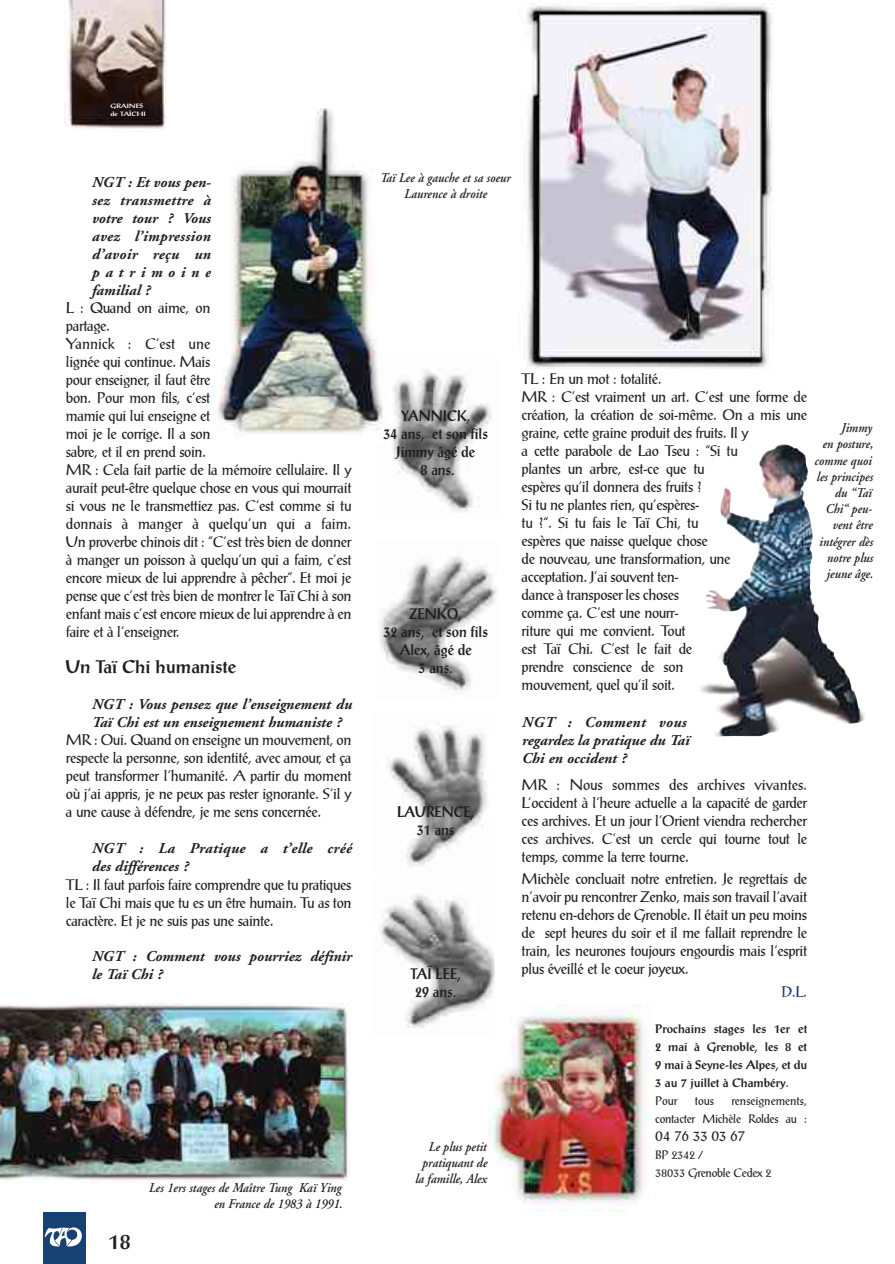
<style>
.page{position:relative;width:895px;height:1264px;background:#fff}
.page>*{position:absolute;margin:0;border:0;box-sizing:border-box;transform-origin:0 0}
.t1{font:700 21px "Post Antiqua";color:#231f20}
.t2{font:700 18px "Post Antiqua";color:#231f20}
.t3{font:15px/18px "Post Antiqua";letter-spacing:-.025em;color:#231f20;text-align:justify}
.t4{font:italic 700 15px/18px "Adobe Garamond";color:#231f20}
.t5{font:700 15px/18px "Post Antiqua";color:#231f20;text-align:center;scale:.9 1}
.t6{font:15px "Post Antiqua";color:#184173}
.t7{font:italic 600 13.5px/16.2px "Adobe Garamond";color:#231f20;text-align:right;scale:.9 1}
.t8{font:700 12px/18px "Post Antiqua";color:#231f20}
.t9{font:12px/18px "Post Antiqua";letter-spacing:-.025em;color:#231f20;text-align:right}
.t10{font:700 6px/8.2px "Post Antiqua";color:#fff;scale:1.2 1}
.s1{font-weight:400}
</style>
<div class="page">
<img style="left:0;top:0;width:865px;height:1264px">
<p class="t10" style="left:110px;top:102px;width:31px">GRAINES de TAÏCHI</p>
<p class="t4" style="left:91px;top:175px;width:120px;text-align:justify">NGT : Et vous pen&shy;sez transmettre à votre tour ? Vous avez l’impression d’avoir reçu un patrimoine familial ?</p>
<p class="t3" style="left:66px;top:300px;width:287px;text-align:left">L : Quand on aime, on<br>partage.<br>Yannick : C’est une<br>lignée qui continue. Mais<br>pour enseigner, il faut être<br>bon. Pour mon fils, c’est<br>mamie qui lui enseigne et<br>moi je le corrige. Il a son<br>sabre, et il en prend soin.<br>MR : Cela fait partie de la mémoire cellulaire. Il y aurait peut-être quelque chose en vous qui mourrait si vous ne le transmettiez pas. C’est comme si tu donnais à manger à quelqu’un qui a faim.<br>Un proverbe chinois dit : “C’est très bien de donner à manger un poisson à quelqu’un qui a faim, c’est encore mieux de lui apprendre à pêcher”. Et moi je pense que c’est très bien de montrer le Taï Chi à son enfant mais c’est encore mieux de lui apprendre à en faire et à l’enseigner.</p>
<p class="t2" style="left:66px;top:660px;width:172px">Un Taï Chi humaniste</p>
<p class="t4" style="left:91px;top:697px;width:262px">NGT : Vous pensez que l’enseignement du<br>Taï Chi est un enseignement humaniste ?</p>
<p class="t3" style="left:66px;top:732px;width:287px">MR : Oui. Quand on enseigne un mouvement, on respecte la personne, son identité, avec amour, et ça peut transformer l’humanité. A partir du moment où j’ai appris, je ne peux pas rester ignorante. S’il y a une cause à défendre, je me sens concernée.</p>
<p class="t4" style="left:91px;top:841px;width:261px">NGT : La Pratique a t’elle créé des différences ?</p>
<p class="t3" style="left:66px;top:876px;width:287px">TL : Il faut parfois faire comprendre que tu pratiques le Taï Chi mais que tu es un être humain. Tu as ton caractère. Et je ne suis pas une sainte.</p>
<p class="t4" style="left:91px;top:949px;width:262px">NGT : Comment vous pourriez définir le Taï Chi ?</p>
<h1 class="t1" style="left:109px;top:1234px;width:23px">18</h1>
<p class="t7" style="left:148px;top:1181px;width:217px">Les 1ers stages de Maître Tung Kaï Ying en France de 1983 à 1991.</p>
<p class="t7" style="left:380px;top:171px;width:147px;text-align:center">Taï Lee à gauche et sa soeur<br>Laurence à droite</p>
<p class="t5" style="left:383px;top:408px;width:118px">YANNICK,<br>34 ans, et son fils<br>Jimmy âgé de<br>8 ans.</p>
<p class="t5" style="left:383px;top:606px;width:118px">ZENKO,<br>32 ans, et son fils<br>Alex, âgé de<br>3 ans.</p>
<p class="t5" style="left:397px;top:804px;width:87px">LAURENCE,<br>31 ans</p>
<p class="t5" style="left:410px;top:966px;width:57px">TAÏ LEE,<br>29 ans.</p>
<p class="t7" style="left:415px;top:1139px;width:82px">Le plus petit pratiquant de la famille, Alex</p>
<p class="t3" style="left:522px;top:371px;width:287px;text-align:left">TL : En un mot : totalité.<br>MR : C’est vraiment un art. C’est une forme de création, la création de soi-même. On a mis une graine, cette graine produit des fruits. Il y<br>a cette parabole de Lao Tseu : “Si tu<br>plantes un arbre, est-ce que tu<br>espères qu’il donnera des fruits ?<br>Si tu ne plantes rien, qu’espères-<br>tu ?”. Si tu fais le Taï Chi, tu<br>espères que naisse quelque chose<br>de nouveau, une transformation, une<br>acceptation. J’ai souvent ten-<br>dance à transposer les choses<br>comme ça. C’est une nourr-<br>riture qui me convient. Tout<br>est Taï Chi. C’est le fait de<br>prendre conscience de son<br>mouvement, quel qu’il soit.</p>
<p class="t4" style="left:522px;top:715px;width:169px">NGT : Comment vous regardez la pratique du Taï<br>Chi en occident ?</p>
<p class="t3" style="left:522px;top:777px;width:287px">MR : Nous sommes des archives vivantes.<br>L’occident à l’heure actuelle a la capacité de garder ces archives. Et un jour l’Orient viendra rechercher ces archives. C’est un cercle qui tourne tout le temps, comme la terre tourne.</p>
<p class="t3" style="left:522px;top:871px;width:287px">Michèle concluait notre entretien. Je regrettais de n’avoir pu rencontrer Zenko, mais son travail l’avait retenu en-dehors de Grenoble. Il était un peu moins de sept heures du soir et il me fallait reprendre le train, les neurones toujours engourdis mais l’esprit plus éveillé et le coeur joyeux.</p>
<p class="t6" style="left:781px;top:985px;width:27px">D.L.</p>
<p class="t8" style="left:655px;top:1021px;width:153px">Prochains stages les 1er et<br>2 mai à Grenoble, les 8 et<br>9 mai à Seyne-les Alpes, et du<br>3 au 7 juillet à Chambéry<span class="s1">.<br>Pour</span></p>
<p class="t7" style="left:814px;top:421px;width:67px">Jimmy<br>en posture, comme quoi les principes du “Taï<br>Chi“ peu&shy;vent être intégrer dès notre plus jeune âge.</p>
<p class="t9" style="left:655px;top:1093px;width:153px">renseignements,<br>contacter Michèle Roldes au :</p>
<p class="t3" style="left:655px;top:1128px;width:92px">04 76 33 03 67</p>
<p class="t9" style="left:655px;top:1147px;width:118px;text-align:left">BP 2342 /<br>38033 Grenoble Cedex 2</p>
<p class="t9" style="left:695px;top:1093px;width:21px">tous</p>
</div>
